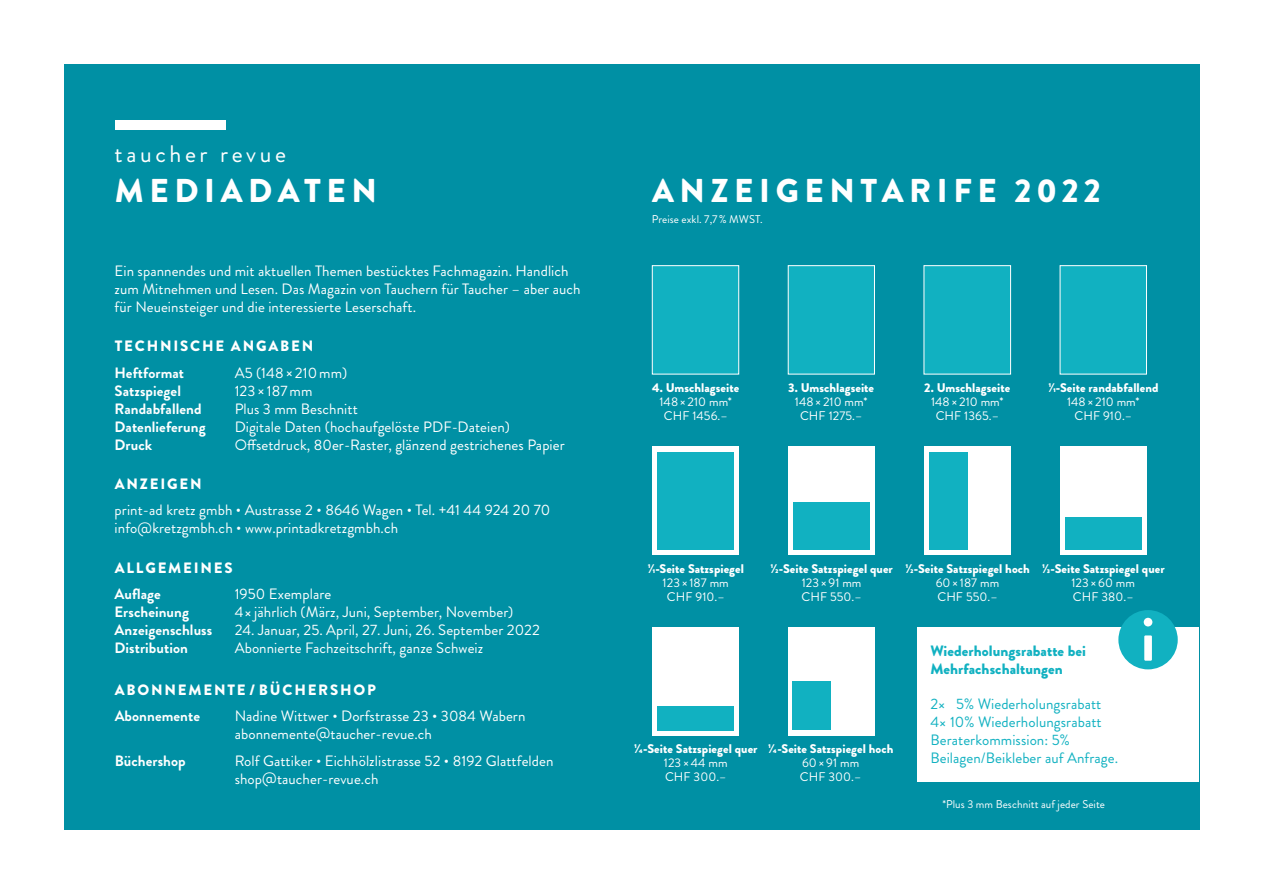
<style>
.page{position:relative;width:1263px;height:893px;background:#fff}
.page>*{position:absolute;margin:0;border:0;box-sizing:border-box;transform-origin:0 0}
.t1{font:900 33px "Brandon Grotesque";letter-spacing:.17em;color:#fff}
.t2{font:24px "Brandon Grotesque";letter-spacing:.15em;color:#fff}
.t3{font:15px/18px "Brandon Grotesque";letter-spacing:.005em;color:#fff}
.t4{font:700 15px "Brandon Grotesque";letter-spacing:.005em;color:#fff}
.t5{font:15px/18px "Brandon Grotesque";letter-spacing:.005em;color:#11b1c1}
.t6{font:900 15px "Brandon Grotesque";letter-spacing:.12em;color:#fff}
.t7{font:900 15px/18px "Brandon Grotesque";letter-spacing:.005em;color:#11b1c1}
.t8{font:900 12.6px "Brandon Grotesque";letter-spacing:.005em;color:#fff}
.t9{font:12.6px/14.1px "Brandon Grotesque";letter-spacing:.005em;color:#fff}
.t10{font:11.25px "Brandon Grotesque";letter-spacing:.005em;color:#fff}
</style>
<div class="page">
<div style="left:64px;top:64px;width:1135px;height:765px;background:#0090a4"></div>
<div style="left:115px;top:121px;width:111px;height:9px;background:#fff"></div>
<div style="left:788px;top:446px;width:87px;height:109px;background:#fff"></div>
<div style="left:793px;top:502px;width:77px;height:47px;background:#11b1c1"></div>
<div style="left:924px;top:446px;width:87px;height:109px;background:#fff"></div>
<div style="left:929px;top:452px;width:38px;height:97px;background:#11b1c1"></div>
<div style="left:1060px;top:446px;width:87px;height:109px;background:#fff"></div>
<div style="left:788px;top:627px;width:86px;height:109px;background:#fff"></div>
<div style="left:918px;top:627px;width:281px;height:154px;background:#fff"></div>
<div style="left:792px;top:682px;width:39px;height:48px;background:#11b1c1"></div>
<div style="left:652px;top:627px;width:87px;height:109px;background:#fff"></div>
<div style="left:657px;top:706px;width:76px;height:24px;background:#11b1c1"></div>
<div style="left:652px;top:446px;width:87px;height:109px;background:#fff"></div>
<div style="left:658px;top:452px;width:76px;height:97px;background:#11b1c1"></div>
<div style="left:652px;top:265px;width:87px;height:109px;background:#11b1c1;border:1px solid #fff"></div>
<div style="left:788px;top:265px;width:87px;height:109px;background:#11b1c1;border:1px solid #fff"></div>
<div style="left:923px;top:265px;width:88px;height:109px;background:#11b1c1;border:1px solid #fff"></div>
<div style="left:1060px;top:265px;width:87px;height:109px;background:#11b1c1;border:1px solid #fff"></div>
<div style="left:1066px;top:517px;width:76px;height:32px;background:#11b1c1"></div>
<div style="left:1118px;top:610px;width:60px;height:59px;background:#11b1c1;border-radius:50%"></div>
<svg style="left:1144px;top:618px;width:8px;height:43px"></svg>
<h2 class="t2" style="left:115px;top:137px;width:173px">taucher revue</h2>
<h1 class="t1" style="left:115px;top:167px;width:264px">MEDIADATEN</h1>
<h1 class="t1" style="left:652px;top:167px;width:450px">ANZEIGENTARIFE 2022</h1>
<p class="t3" style="left:115px;top:262px;width:467px">Ein spannendes und mit aktuellen Themen bestücktes Fachmagazin. Handlich zum Mitnehmen und Lesen. Das Magazin von Tauchern für Taucher – aber auch für Neueinsteiger und die interessierte Leserschaft.</p>
<p class="t6" style="left:115px;top:335px;width:200px">TECHNISCHE ANGABEN</p>
<p class="t4" style="left:115px;top:362px;width:71px">Heftformat</p>
<p class="t3" style="left:235px;top:364px;width:114px">A5 (148× 210mm)</p>
<p class="t4" style="left:115px;top:380px;width:68px">Satzspiegel</p>
<p class="t3" style="left:235px;top:382px;width:79px">123 × 187mm</p>
<p class="t4" style="left:115px;top:398px;width:88px">Randabfallend</p>
<p class="t3" style="left:235px;top:400px;width:125px">Plus 3 mm Beschnitt</p>
<p class="t4" style="left:115px;top:416px;width:92px">Datenlieferung</p>
<p class="t3" style="left:235px;top:418px;width:277px">Digitale Daten (hochaufgelöste PDF-Dateien)</p>
<p class="t4" style="left:115px;top:434px;width:39px">Druck</p>
<p class="t3" style="left:235px;top:436px;width:332px">Offsetdruck, 80er-Raster, glänzend gestrichenes Papier</p>
<p class="t6" style="left:115px;top:473px;width:88px">ANZEIGEN</p>
<p class="t3" style="left:115px;top:501px;width:437px">print-ad kretz gmbh • Austrasse 2 • 8646 Wagen • Tel. +41 44 924 20 70 info@kretzgmbh.ch • www.printadkretzgmbh.ch</p>
<p class="t6" style="left:115px;top:557px;width:120px">ALLGEMEINES</p>
<p class="t4" style="left:115px;top:583px;width:48px">Auflage</p>
<p class="t3" style="left:235px;top:585px;width:98px">1950 Exemplare</p>
<p class="t4" style="left:115px;top:601px;width:76px">Erscheinung</p>
<p class="t3" style="left:235px;top:603px;width:280px">4× jährlich (März, Juni, September, November)</p>
<p class="t4" style="left:115px;top:619px;width:99px">Anzeigenschluss</p>
<p class="t3" style="left:235px;top:621px;width:307px">24. Januar, 25. April, 27. Juni, 26. September 2022</p>
<p class="t4" style="left:115px;top:637px;width:75px">Distribution</p>
<p class="t3" style="left:235px;top:639px;width:250px">Abonnierte Fachzeitschrift, ganze Schweiz</p>
<p class="t6" style="left:115px;top:679px;width:263px">ABONNEMENTE / BÜCHERSHOP</p>
<p class="t4" style="left:115px;top:705px;width:87px">Abonnemente</p>
<p class="t3" style="left:235px;top:707px;width:292px">Nadine Wittwer • Dorfstrasse 23 • 3084 Wabern abonnemente@taucher-revue.ch</p>
<p class="t4" style="left:115px;top:750px;width:72px">Büchershop</p>
<p class="t3" style="left:235px;top:752px;width:320px">Rolf Gattiker • Eichhölzlistrasse 52 • 8192 Glattfelden shop@taucher-revue.ch</p>
<p class="t10" style="left:652px;top:212px;width:112px">Preise exkl. 7,7% MWST.</p>
<p class="t8" style="left:652px;top:379px;width:89px">4. Umschlagseite</p>
<p class="t9" style="left:659px;top:395px;width:74px;text-align:center">148× 210 mm*<br>CHF 1456.–</p>
<p class="t8" style="left:788px;top:379px;width:87px">3. Umschlagseite</p>
<p class="t9" style="left:795px;top:395px;width:74px;text-align:center">148× 210 mm*<br>CHF 1275.–</p>
<p class="t8" style="left:924px;top:379px;width:87px">2. Umschlagseite</p>
<p class="t9" style="left:931px;top:395px;width:74px;text-align:center">148× 210 mm*<br>CHF 1365.–</p>
<p class="t8" style="left:1048px;top:379px;width:112px">1/1-Seite randabfallend</p>
<p class="t9" style="left:1067px;top:395px;width:74px;text-align:center">148× 210 mm*<br>CHF 910.–</p>
<p class="t8" style="left:647px;top:559px;width:98px">1/1-Seite Satzspiegel</p>
<p class="t9" style="left:663px;top:576px;width:68px;text-align:center">123 × 187 mm<br>CHF 910.–</p>
<p class="t8" style="left:770px;top:559px;width:124px">1/2-Seite Satzspiegel quer</p>
<p class="t9" style="left:801px;top:576px;width:62px">123 ×91 mm<br>CHF 550.–</p>
<p class="t8" style="left:905px;top:559px;width:126px">1/2-Seite Satzspiegel hoch</p>
<p class="t9" style="left:936px;top:576px;width:65px">60× 187 mm<br>CHF 550.–</p>
<p class="t8" style="left:1042px;top:559px;width:124px">1/3-Seite Satzspiegel quer</p>
<p class="t9" style="left:1071px;top:576px;width:65px">123 ×60 mm<br>CHF 380.–</p>
<p class="t8" style="left:634px;top:740px;width:125px">1/4-Seite Satzspiegel quer</p>
<p class="t9" style="left:664px;top:756px;width:65px">123 ×44 mm<br>CHF 300.–</p>
<p class="t8" style="left:768px;top:740px;width:127px">1/4-Seite Satzspiegel hoch</p>
<p class="t9" style="left:800px;top:756px;width:63px">60×91 mm<br>CHF 300.–</p>
<p class="t7" style="left:930px;top:642px;width:157px">Wiederholungsrabatte bei<br>Mehrfachschaltungen</p>
<p class="t5" style="left:930px;top:695px;width:189px">2× 5% Wiederholungsrabatt<br>4× 10% Wiederholungsrabatt<br>Beraterkommission: 5%<br>Beilagen/Beikleber auf Anfrage.</p>
<p class="t10" style="left:942px;top:796px;width:164px">*Plus 3 mm Beschnitt auf jeder Seite</p>
</div>
